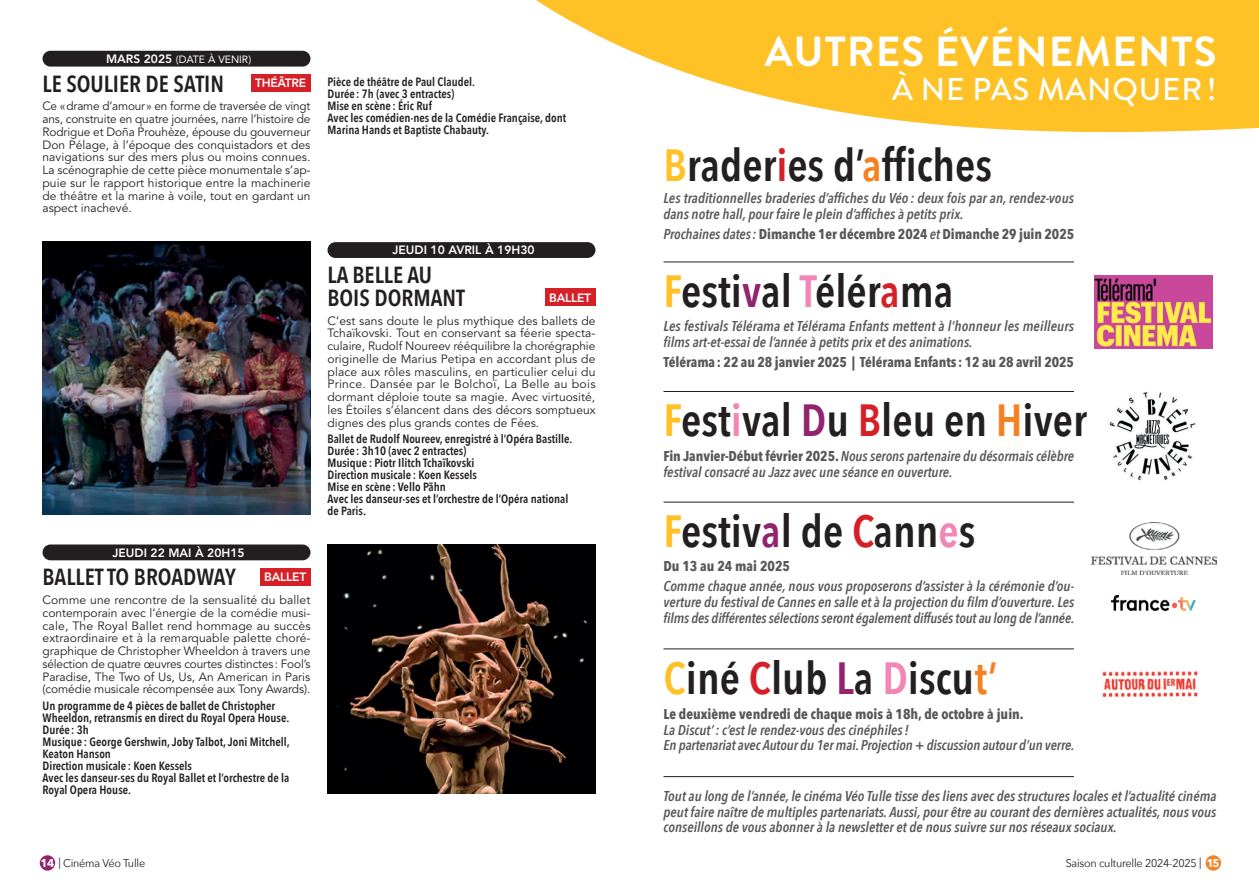
<style>
.page{position:relative;width:1259px;height:893px;background:#fff}
.page>*{position:absolute;margin:0;border:0;box-sizing:border-box;transform-origin:0 0}
.t1{font:600 45px "Avenir Next Condensed";color:#231f20}
.t2{font:700 42px "Brandon Grotesque";letter-spacing:.025em;color:#fff}
.t3{font:500 31.5px "Brandon Grotesque";letter-spacing:.025em;color:#fff}
.t4{font:600 23.25px/23px "Avenir Next Condensed";color:#231f20}
.t5{font:italic 600 14.25px/15.8px "Avenir Next Condensed";color:#57585a}
.t6{font:700 14.25px "Avenir Next Condensed";letter-spacing:-.005em;color:#57585a}
.t7{font:12px/12.8px "Avenir LT Std";color:#231f20;text-align:justify}
.t8{font:600 12px/12px "Avenir Next Condensed";color:#231f20}
.t9{font:800 12px "Avenir LT Std";color:#fff}
.t10{font:800 12px "Avenir LT Std";letter-spacing:-.02em;color:#fff}
.t11{font:11.25px "Avenir Next";letter-spacing:-.02em;color:#231f20;scale:.96 1}
.t12{font:10.5px "Avenir LT Std";color:#fff}
.s1{font-weight:800;font-size:12px}
.s2{color:#fec227}
.s3{color:#d62027}
.s4{color:#f58222}
.s5{font-weight:600;font-style:italic}
.s6{color:#92246f}
.s7{color:#f286b4}
.s8{font-weight:700;font-style:normal}
.s9{font-weight:700;font-size:11.4px;color:#fff}
</style>
<div class="page">
<svg style="left:536px;top:0;width:723px;height:132px;fill:#fec227"></svg>
<img style="left:1094px;top:276px;width:118px;height:73px">
<img style="left:1091px;top:522px;width:125px;height:52px">
<img style="left:1111px;top:596px;width:84px;height:14px">
<hr style="left:663px;top:262px;width:411px;height:1px;background:#231f20">
<hr style="left:663px;top:391px;width:411px;height:1px;background:#231f20">
<hr style="left:663px;top:502px;width:411px;height:1px;background:#231f20">
<hr style="left:663px;top:649px;width:411px;height:1px;background:#231f20">
<hr style="left:663px;top:776px;width:411px;height:1px;background:#231f20">
<img style="left:1102px;top:671px;width:96px;height:27px">
<div style="left:43px;top:51px;width:267px;height:16px;background:#231f20;border-radius:8px"></div>
<div style="left:251px;top:74px;width:59px;height:18px;background:#d62027"></div>
<div style="left:327px;top:242px;width:268px;height:16px;background:#231f20;border-radius:8px"></div>
<div style="left:43px;top:544px;width:267px;height:16px;background:#231f20;border-radius:8px"></div>
<div style="left:545px;top:288px;width:50px;height:18px;background:#d62027"></div>
<div style="left:260px;top:568px;width:50px;height:17px;background:#d62027"></div>
<img style="left:43px;top:242px;width:267px;height:273px">
<img style="left:327px;top:544px;width:268px;height:250px">
<img style="left:1109px;top:392px;width:87px;height:89px">
<div style="left:40px;top:855px;width:15px;height:16px;background:#92246f;border-radius:50%"></div>
<div style="left:1205px;top:855px;width:16px;height:16px;background:#f58222;border-radius:50%"></div>
<p class="t12" style="left:106px;top:53px;width:147px"><span class="s1">MARS 2025</span> (DATE À VENIR)</p>
<h3 class="t4" style="left:43px;top:71px;width:183px">LE SOULIER DE SATIN</h3>
<p class="t10" style="left:255px;top:76px;width:53px">THÉÂTRE</p>
<p class="t7" style="left:43px;top:100px;width:270px">Ce «drame d’amour» en forme de traversée de vingt ans, construite en quatre journées, narre l’histoire de Rodrigue et Doña Prouhèze, épouse du gouverneur Don Pélage, à l’époque des conquistadors et des navigations sur des mers plus ou moins connues.<br>La scénographie de cette pièce monumentale s’ap&shy;puie sur le rapport historique entre la machinerie de théâtre et la marine à voile, tout en gardant un aspect inachevé.</p>
<p class="t9" style="left:113px;top:545px;width:133px">JEUDI 22 MAI À 20H15</p>
<h3 class="t4" style="left:43px;top:565px;width:265px">BALLET TO BROADWAY <sup>BALLET</sup></h3>
<p class="t7" style="left:43px;top:594px;width:269px">Comme une rencontre de la sensualité du ballet contemporain avec l’énergie de la comédie musi&shy;cale, The Royal Ballet rend hommage au succès extraordinaire et à la remarquable palette choré&shy;graphique de Christopher Wheeldon à travers une sélection de quatre œuvres courtes distinctes : Fool’s Paradise, The Two of Us, Us, An American in Paris (comédie musicale récompensée aux Tony Awards).</p>
<p class="t8" style="left:43px;top:699px;width:249px">Un programme de 4 pièces de ballet de Christopher Wheeldon, retransmis en direct du Royal Opera House.<br>Durée : 3h<br>Musique : George Gershwin, Joby Talbot, Joni Mitchell, Keaton Hanson<br>Direction musicale : Koen Kessels<br>Avec les danseur·ses du Royal Ballet et l’orchestre de la Royal Opera House.</p>
<p class="t8" style="left:327px;top:76px;width:240px">Pièce de théâtre de Paul Claudel.<br>Durée : 7h (avec 3 entractes)<br>Mise en scène : Éric Ruf<br>Avec les comédien·nes de la Comédie Française, dont Marina Hands et Baptiste Chabauty.</p>
<p class="t9" style="left:393px;top:243px;width:143px">JEUDI 10 AVRIL À 19H30</p>
<h3 class="t4" style="left:327px;top:263px;width:139px">LA BELLE AU<br>BOIS DORMANT</h3>
<p class="t9" style="left:549px;top:290px;width:43px">BALLET</p>
<p class="t7" style="left:327px;top:314px;width:270px">C’est sans doute le plus mythique des ballets de Tchaïkovski. Tout en conservant sa féerie specta&shy;culaire, Rudolf Noureev rééquilibre la chorégraphie originelle de Marius Petipa en accordant plus de place aux rôles masculins, en particulier celui du Prince. Dansée par le Bolchoï, La Belle au bois dormant déploie toute sa magie. Avec virtuosité, les Étoiles s’élancent dans des décors somptueux dignes des plus grands contes de Fées.</p>
<p class="t8" style="left:327px;top:432px;width:246px">Ballet de Rudolf Noureev, enregistré à l’Opéra Bastille.<br>Durée : 3h10 (avec 2 entractes)<br>Musique : Piotr Ilitch Tchaïkovski<br>Direction musicale : Koen Kessels<br>Mise en scène : Vello Pähn<br>Avec les danseur·ses et l’orchestre de l’Opéra national de Paris.</p>
<h2 class="t2" style="left:765px;top:22px;width:453px">AUTRES ÉVÉNEMENTS</h2>
<h3 class="t3" style="left:892px;top:67px;width:326px">À NE PAS MANQUER!</h3>
<h1 class="t1" style="left:663px;top:127px;width:330px"><span class="s2">B</span>rader<span class="s3">i</span>es d’<span class="s4">a</span>ffiches</h1>
<p class="t5" style="left:663px;top:190px;width:412px">Les traditionnelles braderies d’affiches du Véo : deux fois par an, rendez-vous dans notre hall, pour faire le plein d’affiches à petits prix.</p>
<p class="t6" style="left:663px;top:225px;width:412px"><span class="s5">Prochaines dates:</span> Dimanche 1er décembre 2024 <span class="s5">et</span> Dimanche 29 juin 2025</p>
<h1 class="t1" style="left:663px;top:252px;width:291px"><span class="s2">F</span>esti<span class="s6">v</span>al <span class="s7">T</span>élér<span class="s3">a</span>ma</h1>
<p class="t5" style="left:663px;top:318px;width:412px">Les festivals Télérama et Télérama Enfants mettent à l’honneur les meilleurs films art-et-essai de l’année à petits prix et des animations.</p>
<p class="t6" style="left:663px;top:353px;width:412px">Télérama : 22 au 28 janvier 2025 | Télérama Enfants : 12 au 28 avril 2025</p>
<h1 class="t1" style="left:663px;top:382px;width:425px"><span class="s2">F</span>est<span class="s7">i</span>val <span class="s6">D</span>u <span class="s3">B</span>leu en <span class="s4">H</span>iver</h1>
<p class="t5" style="left:663px;top:448px;width:412px"><span class="s8">Fin Janvier-Début février 2025.</span> Nous serons partenaire du désormais célèbre festival consacré au Jazz avec une séance en ouverture.</p>
<h1 class="t1" style="left:663px;top:492px;width:313px"><span class="s2">F</span>estiv<span class="s6">a</span>l de <span class="s3">C</span>ann<span class="s7">e</span>s</h1>
<p class="t6" style="left:663px;top:557px;width:128px">Du 13 au 24 mai 2025</p>
<p class="t5" style="left:663px;top:578px;width:412px;text-align:justify">Comme chaque année, nous vous proposerons d’assister à la cérémonie d’ou&shy;verture du festival de Cannes en salle et à la projection du film d’ouverture. Les films des différentes sélections seront également diffusés tout au long de l’année.</p>
<h1 class="t1" style="left:663px;top:639px;width:336px"><span class="s2">C</span>iné <span class="s3">C</span>lub <span class="s6">L</span>a <span class="s7">D</span>iscu<span class="s4">t’</span></h1>
<p class="t6" style="left:663px;top:705px;width:362px">Le deuxième vendredi de chaque mois à 18h, de octobre à juin.</p>
<p class="t5" style="left:663px;top:722px;width:412px">La Discut’: c’est le rendez-vous des cinéphiles!<br>En partenariat avec Autour du 1er mai. Projection + discussion autour d’un verre.</p>
<p class="t5" style="left:663px;top:788px;width:554px;text-align:justify">Tout au long de l’année, le cinéma Véo Tulle tisse des liens avec des structures locales et l’actualité cinéma peut faire naître de multiples partenariats. Aussi, pour être au courant des dernières actualités, nous vous conseillons de vous abonner à la newsletter et de nous suivre sur nos réseaux sociaux.</p>
<p class="t11" style="left:40px;top:854px;width:111px"><span class="s9">14</span> | Cinéma Véo Tulle</p>
<p class="t11" style="left:1065px;top:854px;width:162px">Saison culturelle 2024-2025 | <span class="s9">15</span></p>
</div>
